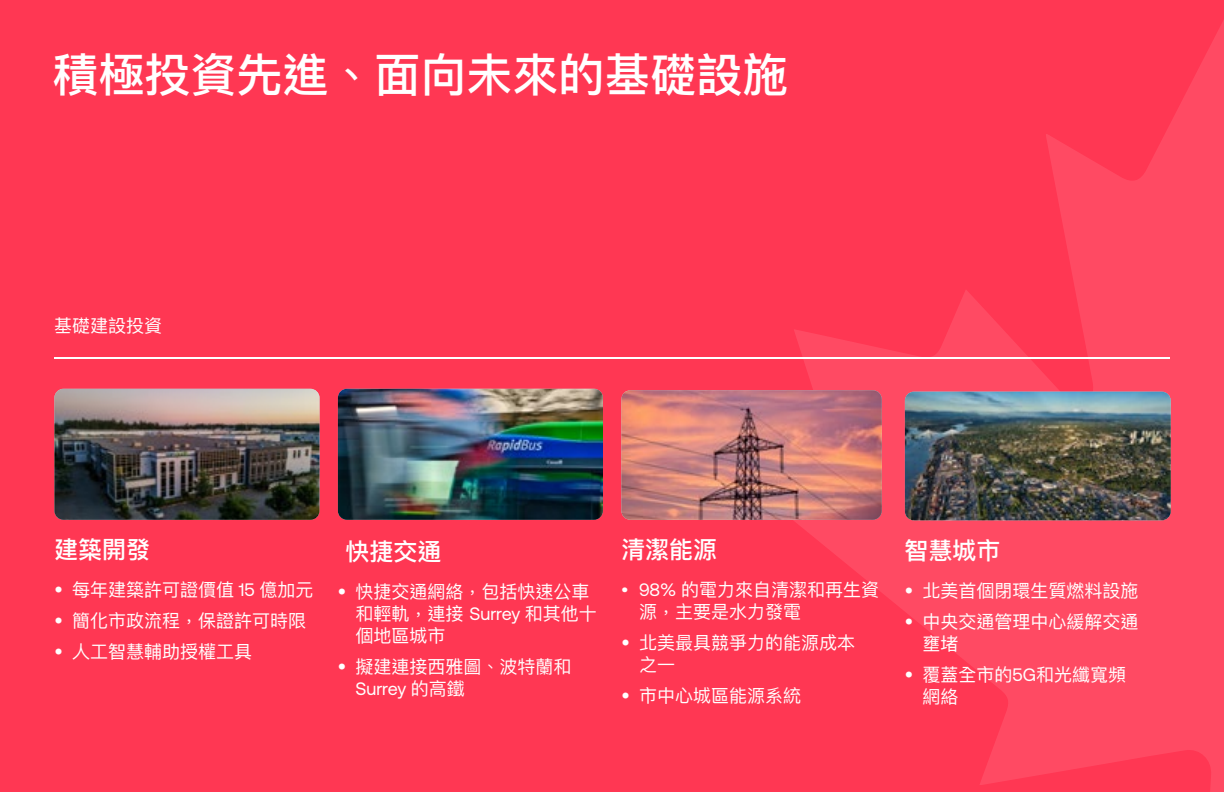
<style>
.page{position:relative;width:1224px;height:792px;background:#ff3753}
.page>*{position:absolute;margin:0;border:0;box-sizing:border-box;transform-origin:0 0}
.t1{font:500 46px "Ping Fang HK";color:#fff}
.t2{font:500 24px "Ping Fang HK";color:#fff}
.t3{font:18px/22px "Ping Fang HK";color:#fff}
.t4{font:18px "Aeonik Pro";color:#fff}
.s1{font-family:"Aeonik Pro"}
.s2{font-family:"Ping Fang HK"}
</style>
<div class="page">
<svg style="left:779px;top:18px;width:445px;height:774px;background:#fe3f5a"></svg>
<img style="left:338px;top:389px;width:265px;height:131px">
<img style="left:621px;top:390px;width:261px;height:130px">
<img style="left:905px;top:392px;width:266px;height:128px">
<hr style="left:54px;top:357px;width:1116px;height:2px;background:#fff">
<img style="left:54px;top:389px;width:266px;height:131px">
<h1 class="t1" style="left:52px;top:47px;width:737px">積極投資先進、面向未來的基礎設施</h1>
<p class="t3" style="left:54px;top:314px;width:109px">基礎建設投資</p>
<h2 class="t2" style="left:54px;top:535px;width:97px">建築開發</h2>
<p class="t3" style="left:54px;top:579px;width:261px">• 每年建築許可證價值 <span class="s1">15</span> 億加元</p>
<p class="t3" style="left:54px;top:610px;width:253px">• 簡化市政流程，保證許可時限</p>
<p class="t3" style="left:54px;top:641px;width:199px">• 人工智慧輔助授權工具</p>
<h2 class="t2" style="left:345px;top:536px;width:97px">快捷交通</h2>
<p class="t3" style="left:356px;top:580px;width:243px;text-indent:-18px">• 快捷交通網絡，包括快速公車和輕軌，連接 <span class="s1">Surrey</span> 和其他十個地區城市</p>
<p class="t3" style="left:338px;top:655px;width:235px">• 擬建連接西雅圖、波特蘭和</p>
<p class="t4" style="left:356px;top:679px;width:111px">Surrey <span class="s2">的高鐵</span></p>
<h2 class="t2" style="left:621px;top:535px;width:97px">清潔能源</h2>
<p class="t3" style="left:639px;top:579px;width:242px;text-indent:-18px"><span class="s1">• 98%</span> 的電力來自清潔和再生資源，主要是水力發電</p>
<p class="t3" style="left:639px;top:632px;width:217px;text-indent:-18px">• 北美最具競爭力的能源成本之一</p>
<p class="t3" style="left:621px;top:685px;width:181px">• 市中心城區能源系統</p>
<h2 class="t2" style="left:904px;top:535px;width:97px">智慧城市</h2>
<p class="t3" style="left:904px;top:579px;width:235px">• 北美首個閉環生質燃料設施</p>
<p class="t3" style="left:922px;top:610px;width:217px;text-indent:-18px">• 中央交通管理中心緩解交通壅堵</p>
<p class="t3" style="left:922px;top:663px;width:205px;text-indent:-18px">• 覆蓋全市的<span class="s1">5G</span>和光纖寬頻網絡</p>
</div>
